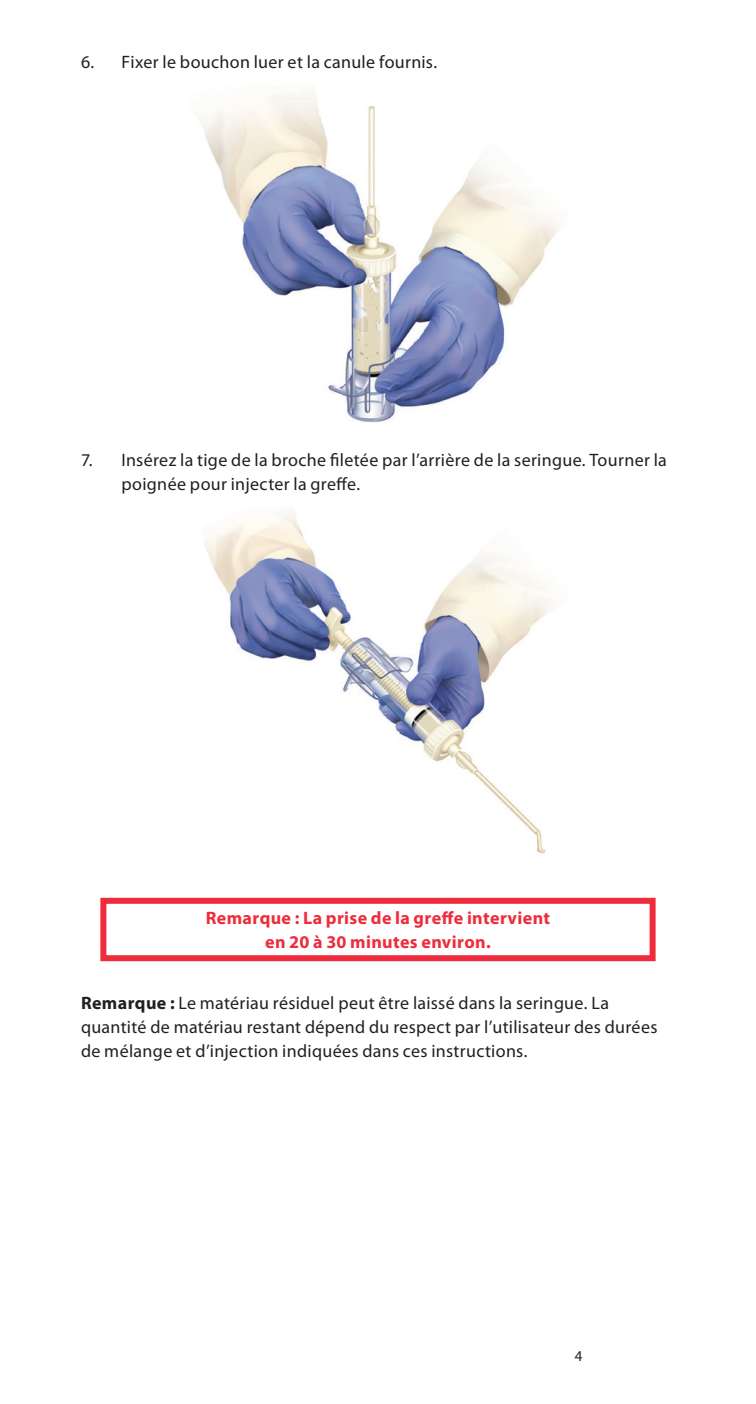
<style>
.page{position:relative;width:756px;height:1404px;background:#fff}
.page>*{position:absolute;margin:0;border:0;box-sizing:border-box;transform-origin:0 0}
.t1{font:18px/24px "Myriad Pro";letter-spacing:.015em;color:#231f20}
.t2{font:700 18px/24px "Myriad Pro";letter-spacing:.02em;color:#ee2c3b;text-align:center}
.t3{font:15px "Myriad Pro";color:#231f20}
.s1{font-weight:700}
</style>
<div class="page">
<img style="left:197px;top:90px;width:363px;height:333px">
<img style="left:205px;top:508px;width:349px;height:346px">
<div style="left:100px;top:898px;width:556px;height:63px;border:6px solid #ee2c3b"></div>
<p class="t1" style="left:81px;top:49px;width:358px">6. Fixer le bouchon luer et la canule fournis.</p>
<p class="t1" style="left:122px;top:447px;width:547px;text-indent:-40px">7. Insérez la tige de la broche filetée par l’arrière de la seringue. Tourner la poignée pour injecter la greffe.</p>
<p class="t2" style="left:206px;top:906px;width:346px">Remarque : La prise de la greffe intervient en 20 à 30 minutes environ.</p>
<p class="t1" style="left:81px;top:991px;width:578px"><span class="s1">Remarque :</span> Le matériau résiduel peut être laissé dans la seringue. La quantité de matériau restant dépend du respect par l’utilisateur des durées de mélange et d’injection indiquées dans ces instructions.</p>
<p class="t3" style="left:575px;top:1347px;width:9px">4</p>
</div>
